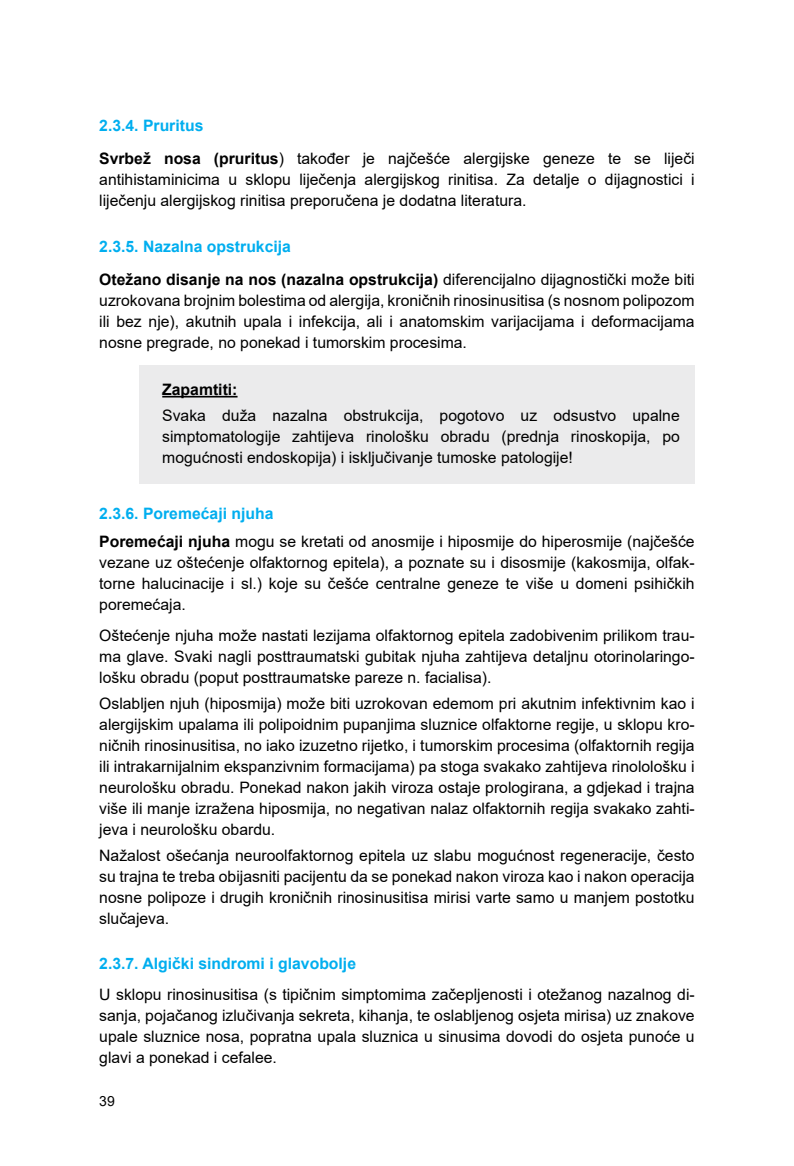
<style>
.page{position:relative;width:794px;height:1166px;background:#fff}
.page>*{position:absolute;margin:0;border:0;box-sizing:border-box;transform-origin:0 0}
.t1{font:15.75px/21px "Arial";color:#000;text-align:justify}
.t2{font:700 15.75px/33.4px "Arial";color:#000}
.t3{font:700 15.75px "Arial";color:#00aeef}
.t4{font:14px "Arial";color:#000}
.s1{font-weight:700;color:#00aeef}
.s2{font-weight:700}
.s3{color:#00aeef}
.s4{font-weight:400}
</style>
<div class="page">
<div style="left:139px;top:365px;width:555px;height:119px;background:#ebebec"></div>
<hr style="left:162px;top:396px;width:75px;height:1px;background:#000">
<p class="t1" style="left:99px;top:108px;width:597px;line-height:33.4px"><span class="s1">2.3.4. Pruritus<br></span><span class="s2">Svrbež nosa (pruritus</span>) također je najčešće alergijske geneze te se liječi</p>
<p class="t1" style="left:99px;top:169px;width:597px">antihistaminicima u sklopu liječenja alergijskog rinitisa. Za detalje o dijagnostici i liječenju alergijskog rinitisa preporučena je dodatna literatura.</p>
<p class="t2" style="left:99px;top:229px;width:597px"><span class="s3">2.3.5. Nazalna opstrukcija<br></span>Otežano disanje na nos (nazalna opstrukcija) <span class="s4">diferencijalno dijagnostički može biti</span></p>
<p class="t1" style="left:99px;top:290px;width:597px">uzrokovana brojnim bolestima od alergija, kroničnih rinosinusitisa (s nosnom polipozom ili bez nje), akutnih upala i infekcija, ali i anatomskim varijacijama i deformacijama nosne pregrade, no ponekad i tumorskim procesima.</p>
<p class="t2" style="left:162px;top:373px;width:77px">Zapamtiti:</p>
<p class="t1" style="left:162px;top:405px;width:519px">Svaka duža nazalna obstrukcija, pogotovo uz odsustvo upalne simptomatologije zahtijeva rinološku obradu (prednja rinoskopija, po mogućnosti endoskopija) i isključivanje tumoske patologije!</p>
<p class="t1" style="left:99px;top:499px;width:597px;line-height:28.5px"><span class="s1">2.3.6. Poremećaji njuha<br></span><span class="s2">Poremećaji njuha</span> mogu se kretati od anosmije i hiposmije do hiperosmije (najčešće</p>
<p class="t1" style="left:99px;top:552px;width:597px">vezane uz oštećenje olfaktornog epitela), a poznate su i disosmije (kakosmija, olfak&shy;torne halucinacije i sl.) koje su češće centralne geneze te više u domeni psihičkih poremećaja.</p>
<p class="t1" style="left:99px;top:625px;width:597px">Oštećenje njuha može nastati lezijama olfaktornog epitela zadobivenim prilikom trau&shy;ma glave. Svaki nagli posttraumatski gubitak njuha zahtijeva detaljnu otorinolaringo&shy;lošku obradu (poput posttraumatske pareze n. facialisa).</p>
<p class="t1" style="left:99px;top:693px;width:597px">Oslabljen njuh (hiposmija) može biti uzrokovan edemom pri akutnim infektivnim kao i alergijskim upalama ili polipoidnim pupanjima sluznice olfaktorne regije, u sklopu kro&shy;ničnih rinosinusitisa, no iako izuzetno rijetko, i tumorskim procesima (olfaktornih regija ili intrakarnijalnim ekspanzivnim formacijama) pa stoga svakako zahtijeva rinolološku i neurološku obradu. Ponekad nakon jakih viroza ostaje prologirana, a gdjekad i trajna više ili manje izražena hiposmija, no negativan nalaz olfaktornih regija svakako zahti&shy;jeva i neurološku obardu.</p>
<p class="t1" style="left:99px;top:845px;width:597px">Nažalost ošećanja neuroolfaktornog epitela uz slabu mogućnost regeneracije, često su trajna te treba obijasniti pacijentu da se ponekad nakon viroza kao i nakon operacija nosne polipoze i drugih kroničnih rinosinusitisa mirisi varte samo u manjem postotku slučajeva.</p>
<p class="t3" style="left:99px;top:953px;width:258px">2.3.7. Algički sindromi i glavobolje</p>
<p class="t1" style="left:99px;top:984px;width:597px">U sklopu rinosinusitisa (s tipičnim simptomima začepljenosti i otežanog nazalnog di&shy;sanja, pojačanog izlučivanja sekreta, kihanja, te oslabljenog osjeta mirisa) uz znakove upale sluznice nosa, popratna upala sluznica u sinusima dovodi do osjeta punoće u glavi a ponekad i cefalee.</p>
<p class="t4" style="left:99px;top:1091px;width:17px">39</p>
</div>
